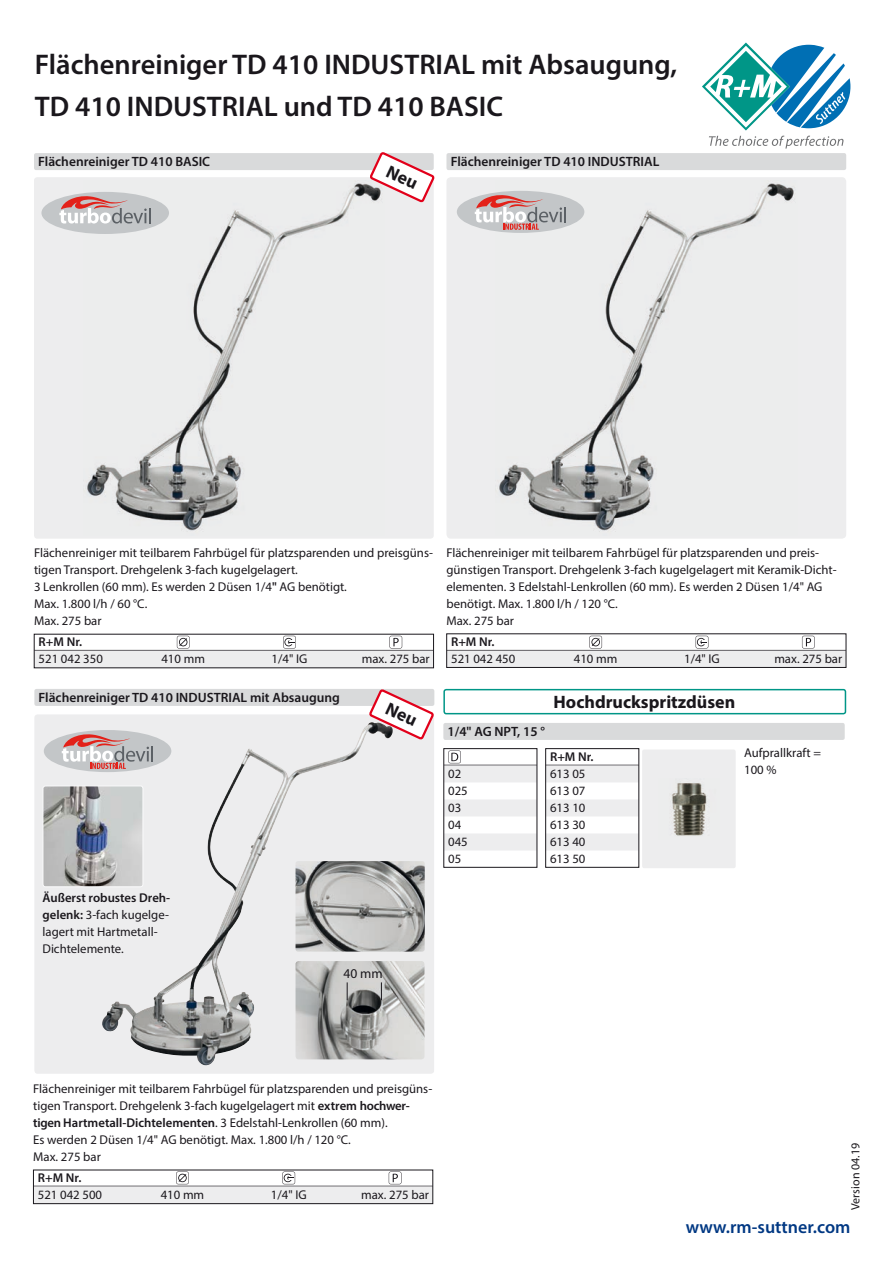
<style>
.page{position:relative;width:893px;height:1263px;background:#fff}
.page>*{position:absolute;margin:0;border:0;box-sizing:border-box;transform-origin:0 0}
.t1{font:600 28.5px/42px "Myriad Pro";color:#1a171c}
.t2{font:700 18px "Myriad Pro";color:#1a171c}
.t3{font:600 18px "Myriad Pro";color:#003883}
.t4{font:600 13.5px "Myriad Pro";color:#1a171c}
.t5{font:13.5px "Myriad Pro";color:#1a171c}
.t6{font:12.75px/17px "Myriad Pro";color:#1a171c}
.t7{font:600 12.75px "Myriad Pro";letter-spacing:.005em;color:#1a171c}
.t8{font:12px "Myriad Pro";color:#1a171c}
.s1{font-weight:600}
</style>
<div class="page">
<div style="left:34px;top:177px;width:400px;height:362px;background:#ededee;border-radius:3px"></div>
<img style="left:86px;top:183px;width:282px;height:348px">
<div style="left:41px;top:192px;width:128px;height:42px;background:#c3c6c8;border-radius:50%"></div>
<svg style="left:59px;top:195px;width:92px;height:29px"></svg>
<div style="left:446px;top:177px;width:400px;height:362px;background:#ededee;border-radius:4px"></div>
<img style="left:499px;top:183px;width:295px;height:349px">
<svg style="left:457px;top:191px;width:127px;height:42px"></svg>
<div style="left:34px;top:714px;width:400px;height:360px;background:#ededee;border-radius:3px"></div>
<img style="left:102px;top:725px;width:268px;height:340px">
<svg style="left:44px;top:730px;width:127px;height:42px"></svg>
<img style="left:296px;top:961px;width:128px;height:98px">
<img style="left:296px;top:861px;width:129px;height:90px">
<div style="left:642px;top:749px;width:94px;height:119px;background:#ededee;border-radius:2px"></div>
<img style="left:671px;top:783px;width:36px;height:53px">
<img style="left:45px;top:787px;width:98px;height:100px">
<div style="left:43px;top:785px;width:100px;height:102px;border:1px solid #fbfbfc;border-radius:3px"></div>
<svg style="left:702px;top:43px;width:148px;height:106px"></svg>
<div style="left:34px;top:153px;width:400px;height:17px;background:#d9dadb;border-radius:2px"></div>
<hr style="left:34px;top:650px;width:399px;height:1px;background:#1a171c">
<div style="left:34px;top:651px;width:399px;height:17px;background:#ededee"></div>
<svg style="left:177px;top:636px;width:13px;height:12px"></svg>
<svg style="left:283px;top:636px;width:13px;height:12px"></svg>
<svg style="left:389px;top:636px;width:13px;height:12px"></svg>
<div style="left:446px;top:153px;width:400px;height:17px;background:#d9dadb;border-radius:2px"></div>
<hr style="left:447px;top:650px;width:399px;height:1px;background:#1a171c">
<div style="left:447px;top:651px;width:399px;height:17px;background:#ededee"></div>
<svg style="left:589px;top:636px;width:13px;height:12px"></svg>
<svg style="left:696px;top:636px;width:12px;height:12px"></svg>
<svg style="left:802px;top:636px;width:13px;height:12px"></svg>
<div style="left:446px;top:634px;width:400px;height:34px;border:1px solid #1a171c"></div>
<div style="left:34px;top:689px;width:400px;height:17px;background:#d9dadb;border-radius:2px"></div>
<div style="left:34px;top:1186px;width:399px;height:17px;background:#ededee"></div>
<svg style="left:176px;top:1172px;width:13px;height:12px"></svg>
<svg style="left:282px;top:1172px;width:13px;height:12px"></svg>
<svg style="left:389px;top:1172px;width:12px;height:12px"></svg>
<div style="left:33px;top:1170px;width:400px;height:34px;border:1px solid #1a171c"></div>
<div style="left:443px;top:689px;width:403px;height:25px;border:2px solid #009687;border-radius:2px"></div>
<div style="left:443px;top:723px;width:402px;height:17px;background:#d9dadb;border-radius:2px"></div>
<div style="left:444px;top:765px;width:93px;height:17px;background:#ededee"></div>
<div style="left:444px;top:799px;width:93px;height:17px;background:#ededee"></div>
<div style="left:444px;top:833px;width:93px;height:17px;background:#ededee"></div>
<svg style="left:448px;top:750px;width:13px;height:13px"></svg>
<div style="left:546px;top:765px;width:93px;height:17px;background:#ededee"></div>
<div style="left:546px;top:799px;width:93px;height:17px;background:#ededee"></div>
<div style="left:546px;top:833px;width:93px;height:17px;background:#ededee"></div>
<div style="left:545px;top:748px;width:94px;height:119px;border:1px solid #1a171c"></div>
<svg style="left:347px;top:982px;width:1px;height:18px"></svg>
<svg style="left:381px;top:982px;width:1px;height:18px"></svg>
<svg style="left:368px;top:152px;width:67px;height:51px"></svg>
<svg style="left:368px;top:689px;width:67px;height:53px"></svg>
<h1 class="t1" style="left:35px;top:43px;width:644px">Flächenreiniger TD 410 INDUSTRIAL mit Absaugung,<br>TD 410 INDUSTRIAL und TD 410 BASIC</h1>
<p class="t4" style="left:38px;top:153px;width:173px">Flächenreiniger TD 410 BASIC</p>
<p class="t4" style="left:451px;top:153px;width:210px">Flächenreiniger TD 410 INDUSTRIAL</p>
<p class="t6" style="left:34px;top:544px;width:400px">Flächenreiniger mit teilbarem Fahrbügel für platzsparenden und preisgüns&shy;tigen Transport. Drehgelenk 3-fach kugelgelagert.<br>3 Lenkrollen (60 mm). Es werden 2 Düsen 1/4<span class="s1">"</span> AG benötigt.<br>Max. 1.800 l/h / 60 °C.<br>Max. 275 bar</p>
<p class="t7" style="left:39px;top:634px;width:45px">R+M Nr.</p>
<p class="t6" style="left:39px;top:650px;width:66px">521 042 350</p>
<p class="t6" style="left:161px;top:650px;width:45px">410 mm</p>
<p class="t6" style="left:272px;top:650px;width:37px">1/4" IG</p>
<p class="t6" style="left:362px;top:650px;width:69px">max. 275 bar</p>
<p class="t4" style="left:39px;top:689px;width:303px">Flächenreiniger TD 410 INDUSTRIAL mit Absaugung</p>
<p class="t6" style="left:43px;top:888px;width:129px"><span class="s1">Äußerst robustes Dreh&shy;gelenk:</span> 3-fach kugelge&shy;lagert mit Hartmetall-<br>Dichtelemente.</p>
<p class="t5" style="left:344px;top:965px;width:41px">40 mm</p>
<p class="t6" style="left:446px;top:544px;width:392px">Flächenreiniger mit teilbarem Fahrbügel für platzsparenden und preis&shy;günstigen Transport. Drehgelenk 3-fach kugelgelagert mit Keramik-Dicht&shy;elementen. 3 Edelstahl-Lenkrollen (60 mm). Es werden 2 Düsen 1/4" AG benötigt. Max. 1.800 l/h / 120 °C.<br>Max. 275 bar</p>
<p class="t7" style="left:451px;top:634px;width:45px">R+M Nr.</p>
<p class="t6" style="left:451px;top:650px;width:66px">521 042 450</p>
<p class="t6" style="left:574px;top:650px;width:45px">410 mm</p>
<p class="t6" style="left:684px;top:650px;width:37px">1/4" IG</p>
<p class="t6" style="left:774px;top:650px;width:69px">max. 275 bar</p>
<h2 class="t2" style="left:554px;top:690px;width:183px">Hochdruckspritzdüsen</h2>
<p class="t4" style="left:448px;top:723px;width:99px">1/4" AG NPT, 15 °</p>
<p class="t6" style="left:448px;top:765px;width:21px">02<br>025<br>03<br>04<br>045<br>05</p>
<p class="t7" style="left:550px;top:749px;width:45px">R+M Nr.</p>
<p class="t6" style="left:550px;top:765px;width:37px;text-align:justify">613 05<br>613 07<br>613 10<br>613 30<br>613 40<br>613 50</p>
<p class="t6" style="left:744px;top:744px;width:78px">Aufprallkraft =<br>100 %</p>
<p class="t6" style="left:33px;top:1080px;width:400px">Flächenreiniger mit teilbarem Fahrbügel für platzsparenden und preisgüns&shy;tigen Transport. Drehgelenk 3-fach kugelgelagert mit <span class="s1">extrem hochwer&shy;tigen Hartmetall-Dichtelementen</span>. 3 Edelstahl-Lenkrollen (60 mm).<br>Es werden 2 Düsen 1/4" AG benötigt. Max. 1.800 l/h / 120 °C.<br>Max. 275 bar</p>
<p class="t7" style="left:38px;top:1170px;width:45px">R+M Nr.</p>
<p class="t6" style="left:38px;top:1186px;width:66px">521 042 500</p>
<p class="t6" style="left:161px;top:1186px;width:45px">410 mm</p>
<p class="t6" style="left:271px;top:1186px;width:37px">1/4" IG</p>
<p class="t6" style="left:361px;top:1186px;width:69px">max. 275 bar</p>
<p class="t8" style="left:848px;top:1210px;width:68px;rotate:-90deg">Version 04.19</p>
<h2 class="t3" style="left:686px;top:1215px;width:166px">www.rm-suttner.com</h2>
</div>
